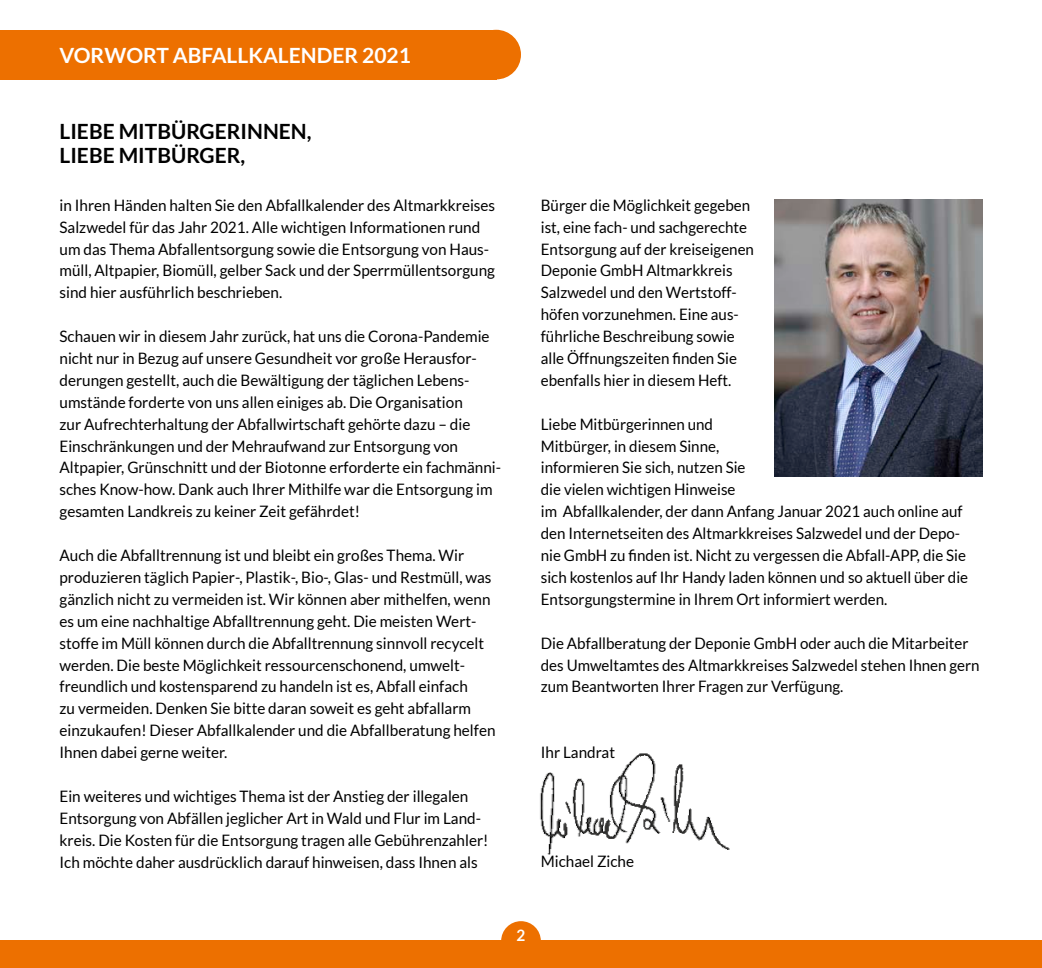
<style>
.page{position:relative;width:1042px;height:968px;background:#fff}
.page>*{position:absolute;margin:0;border:0;box-sizing:border-box;transform-origin:0 0}
.t1{font:700 21px "Lato";color:#000}
.t2{font:700 21px "Lato";color:#fff}
.t3{font:15.75px/21.9px "Lato";color:#000}
.t4{font:15.75px/21.9px "Lato";color:#000;scale:.96 1}
.t5{font:700 15.75px "Lato";color:#fff}
</style>
<div class="page">
<div style="left:0;top:940px;width:1042px;height:27px;background:#ed7000"></div>
<div style="left:501px;top:921px;width:40px;height:39px;background:#ed7000;border-radius:50%"></div>
<div style="left:0;top:30px;width:496px;height:49px;background:#ed7000"></div>
<div style="left:471px;top:30px;width:50px;height:49px;background:#ed7000;border-radius:50%"></div>
<hr style="left:1041px;top:30px;width:1px;height:49px;background:#ed7000">
<img style="left:774px;top:199px;width:208px;height:277px">
<img style="left:540px;top:753px;width:190px;height:101px">
<h1 class="t2" style="left:60px;top:43px;width:233px">VORWORT ABFALLKALENDER</h1>
<h1 class="t2" style="left:362px;top:43px;width:50px">2021</h1>
<h1 class="t1" style="left:60px;top:119px;width:31px">LIEBE</h1>
<h1 class="t1" style="left:119px;top:119px;width:144px">MITBÜRGERINNEN</h1>
<h1 class="t1" style="left:307px;top:119px;width:6px">,</h1>
<h1 class="t1" style="left:60px;top:144px;width:31px">LIEBE</h1>
<h1 class="t1" style="left:119px;top:144px;width:128px">MITBÜRGER,</h1>
<p class="t3" style="left:60px;top:194px;width:437px">in Ihren Händen halten Sie den Abfallkalender des Altmarkkreises Salzwedel für das Jahr 2021. Alle wichtigen Informationen rund um das Thema Abfallentsorgung sowie die Entsorgung von Haus&shy;müll, Altpapier, Biomüll, gelber Sack und der Sperrmüllentsorgung sind hier ausführlich beschrieben.</p>
<p class="t3" style="left:60px;top:325px;width:443px">Schauen wir in diesem Jahr zurück, hat uns die Corona-Pandemie nicht nur in Bezug auf unsere Gesundheit vor große Herausfor&shy;derungen gestellt, auch die Bewältigung der täglichen Lebens&shy;umstände forderte von uns allen einiges ab. Die Organisation<br>zur Aufrechterhaltung der Abfallwirtschaft gehörte dazu – die Einschränkungen und der Mehraufwand zur Entsorgung von Altpapier, Grünschnitt und der Biotonne erforderte ein fachmänni&shy;sches Know-how. Dank auch Ihrer Mithilfe war die Entsorgung im gesamten Landkreis zu keiner Zeit gefährdet!</p>
<p class="t3" style="left:60px;top:544px;width:437px">Auch die Abfalltrennung ist und bleibt ein großes Thema. Wir produzieren täglich Papier-, Plastik-, Bio-, Glas- und Restmüll, was gänzlich nicht zu vermeiden ist. Wir können aber mithelfen, wenn es um eine nachhaltige Abfalltrennung geht. Die meisten Wert&shy;stoffe im Müll können durch die Abfalltrennung sinnvoll recycelt werden. Die beste Möglichkeit ressourcenschonend, umwelt&shy;freundlich und kostensparend zu handeln ist es, Abfall einfach<br>zu vermeiden. Denken Sie bitte daran soweit es geht abfallarm einzukaufen! Dieser Abfallkalender und die Abfallberatung helfen Ihnen dabei gerne weiter.</p>
<p class="t3" style="left:60px;top:785px;width:430px">Ein weiteres und wichtiges Thema ist der Anstieg der illegalen Entsorgung von Abfällen jeglicher Art in Wald und Flur im Land&shy;kreis. Die Kosten für die Entsorgung tragen alle Gebührenzahler!<br>Ich möchte daher ausdrücklich darauf hinweisen, dass Ihnen als</p>
<p class="t4" style="left:541px;top:194px;width:223px">Bürger die Möglichkeit gegeben ist, eine fach- und sachgerechte<br>Entsorgung auf der kreiseigenen<br>Deponie GmbH Altmarkkreis<br>Salzwedel und den Wertstoff&shy;höfen vorzunehmen. Eine aus&shy;führliche Beschreibung sowie alle Öffnungszeiten finden Sie ebenfalls hier in diesem Heft.</p>
<p class="t4" style="left:541px;top:413px;width:447px">Liebe Mitbürgerinnen und<br>Mitbürger, in diesem Sinne,<br>informieren Sie sich, nutzen Sie<br>die vielen wichtigen Hinweise<br>im Abfallkalender, der dann Anfang Januar 2021 auch online auf den Internetseiten des Altmarkkreises Salzwedel und der Depo&shy;nie GmbH zu finden ist. Nicht zu vergessen die Abfall-APP, die Sie sich kostenlos auf Ihr Handy laden können und so aktuell über die Entsorgungstermine in Ihrem Ort informiert werden.</p>
<p class="t4" style="left:541px;top:631px;width:458px">Die Abfallberatung der Deponie GmbH oder auch die Mitarbeiter des Umweltamtes des Altmarkkreises Salzwedel stehen Ihnen gern zum Beantworten Ihrer Fragen zur Verfügung.</p>
<p class="t3" style="left:541px;top:741px;width:76px">Ihr Landrat</p>
<p class="t3" style="left:541px;top:850px;width:95px">Michael Ziche</p>
<p class="t5" style="left:516px;top:925px;width:10px">2</p>
</div>
